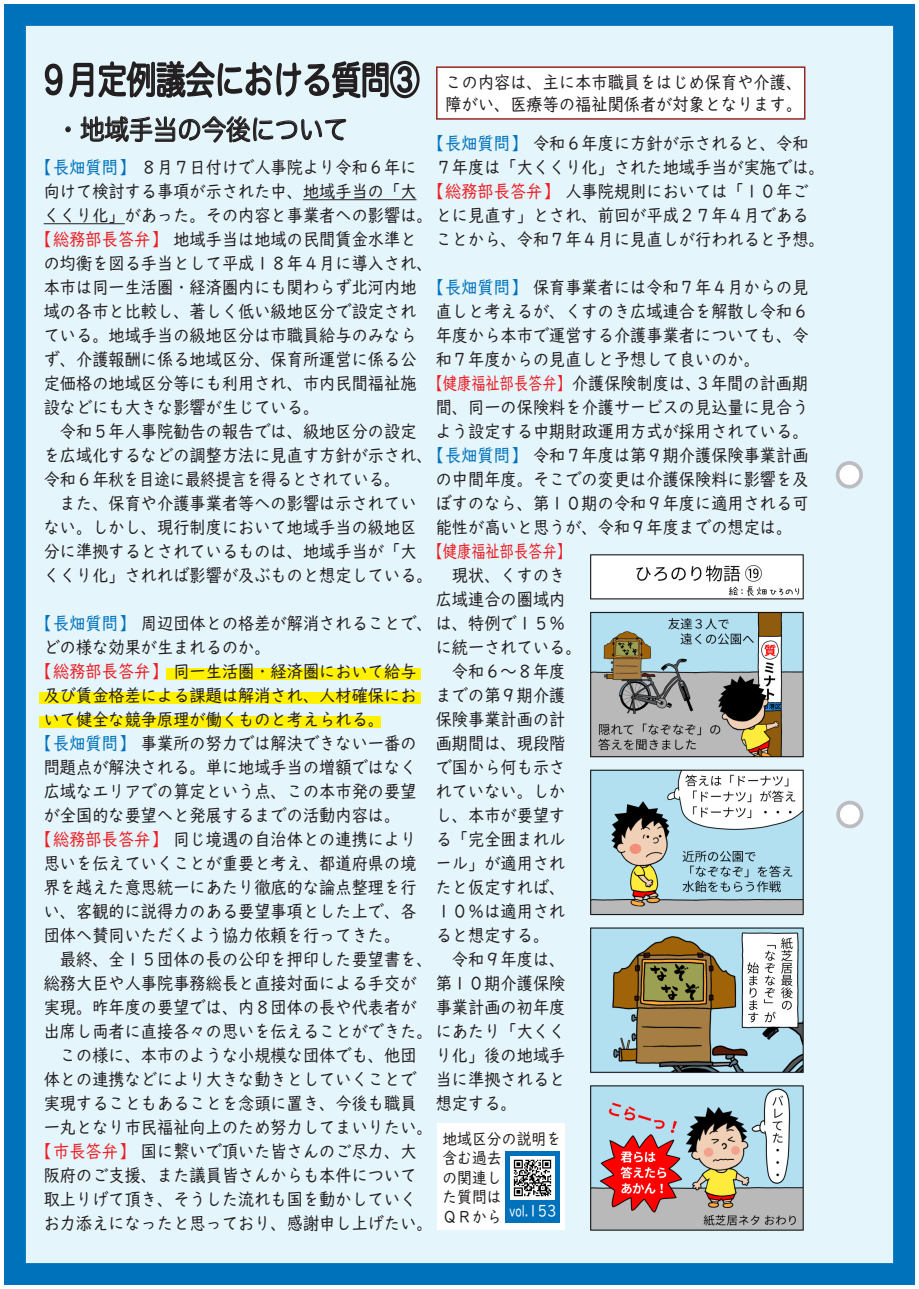
<style>
.page{position:relative;width:919px;height:1289px;background:#fff}
.page>*{position:absolute;margin:0;border:0;box-sizing:border-box;transform-origin:0 0}
.t1{font:37.5px "Hira Maru Pro N W4";color:#231f20;scale:.78 1}
.t2{font:27px "Hira Maru Pro W4";color:#231f20;scale:.9 1}
.t3{font:18px/24px "UD Digi Kyokasho Pro";color:#231f20;scale:.9 1}
.t4{font:18px "UD Digi Kyokasho Pro";color:#ee1d23;scale:.79 1}
.t5{font:16.5px/19.5px "UD Digi Kyokasho Pro";color:#231f20;scale:.9 1}
.t6{font:16.5px "UD Digi Kyokasho Pro";color:#fff;scale:.66 1}
.s1{color:#0072bc}
.s2{color:#ee1d23}
.s3{font-family:"Koz Go Pr 6 N"}
</style>
<div class="page">
<div style="left:4px;top:4px;width:910px;height:1280px;background:#0072bc"></div>
<div style="left:19px;top:19px;width:880px;height:1250px;background:#e5f5fc"></div>
<div style="left:12px;top:12px;width:894px;height:1264px;border:14px solid #0072bc"></div>
<svg style="left:835px;top:461px;width:27px;height:27px"></svg>
<div style="left:839px;top:465px;width:20px;height:20px;background:#fff;border-radius:50%"></div>
<svg style="left:836px;top:800px;width:27px;height:28px"></svg>
<div style="left:839px;top:804px;width:20px;height:20px;background:#fff;border-radius:50%"></div>
<div style="left:166px;top:668px;width:255px;height:11px;background:#fff101"></div>
<div style="left:40px;top:691px;width:381px;height:12px;background:#fff101"></div>
<div style="left:40px;top:715px;width:341px;height:12px;background:#fff101"></div>
<div style="left:437px;top:1123px;width:127px;height:107px;background:#fff"></div>
<hr style="left:303px;top:199px;width:113px;height:1px;background:#231f20">
<hr style="left:44px;top:223px;width:81px;height:1px;background:#231f20">
<div style="left:436px;top:66px;width:369px;height:54px;background:#fff;border:2px solid #942723"></div>
<img style="left:590px;top:555px;width:213px;height:675px">
<svg style="left:44px;top:60px;width:376px;height:83px"></svg>
<div style="left:505px;top:1150px;width:55px;height:72px;background:#0072bc"></div>
<img style="left:511px;top:1156px;width:43px;height:43px">
<h1 class="t1" style="left:39px;top:47px;width:489px">９月定例議会における質問③</h1>
<h2 class="t2" style="left:56px;top:106px;width:326px">・地域手当の今後について</h2>
<p class="t3" style="left:445px;top:70px;width:398px;line-height:22.5px">この内容は、主に本市職員をはじめ保育や介護、障がい、医療等の福祉関係者が対象となります。</p>
<p class="t3" style="left:427px;top:130px;width:424px"><span class="s1">【長畑質問】</span>令和６年度に方針が示されると、令和</p>
<p class="t3" style="left:436px;top:154px;width:434px">７年度は「大くくり化」された地域手当が実施では。</p>
<p class="t3" style="left:427px;top:178px;width:424px"><span class="s2">【総務部長答弁】</span>人事院規則においては「１０年ご</p>
<p class="t3" style="left:436px;top:226px;width:433px">ことから、令和７年４月に見直しが行われると予想。</p>
<p class="t3" style="left:427px;top:274px;width:425px"><span class="s1">【長畑質問】</span>保育事業者には令和７年４月からの見</p>
<p class="t3" style="left:436px;top:298px;width:416px">直しと考えるが、くすのき広域連合を解散し令和６</p>
<p class="t3" style="left:436px;top:322px;width:416px">年度から本市で運営する介護事業者についても、令</p>
<p class="t3" style="left:436px;top:346px;width:362px">和７年度からの見直しと予想して良いのか。</p>
<p class="t3" style="left:428px;top:370px;width:423px"><span class="s2">【健康福祉部長答弁】</span>介護保険制度は、３年間の計画期</p>
<p class="t3" style="left:436px;top:394px;width:415px">間、同一の保険料を介護サービスの見込量に見合う</p>
<p class="t3" style="left:436px;top:418px;width:415px">よう設定する中期財政運用方式が採用されている。</p>
<p class="t3" style="left:427px;top:442px;width:424px"><span class="s1">【長畑質問】</span>令和７年度は第９期介護保険事業計画</p>
<p class="t3" style="left:436px;top:466px;width:416px">の中間年度。そこでの変更は介護保険料に影響を及</p>
<p class="t3" style="left:436px;top:490px;width:416px">ぼすのなら、第１０期の令和９年度に適用される可</p>
<p class="t3" style="left:436px;top:514px;width:397px">能性が高いと思うが、令和９年度までの想定は。</p>
<p class="t4" style="left:428px;top:536px;width:181px">【健康福祉部長答弁】</p>
<p class="t3" style="left:436px;top:586px;width:145px">広域連合の圏域内</p>
<p class="t3" style="left:436px;top:634px;width:164px">に統一されている。　令和６<span class="s3">～</span>８年度までの第９期介護保険事業計画の計画期間は、現段階で国から何も示されていない。しかし、本市が要望する「完全囲まれルール」が適用されたと仮定すれば、<br>１０％は適用されると想定する。</p>
<p class="t3" style="left:436px;top:970px;width:145px">第１０期介護保険事業計画の初年度</p>
<p class="t3" style="left:436px;top:1042px;width:145px;text-align:justify">り化」後の地域手当に準拠されると想定する。</p>
<p class="t3" style="left:36px;top:154px;width:424px"><span class="s1">【長畑質問】</span>８月７日付けで人事院より令和６年に</p>
<p class="t3" style="left:44px;top:178px;width:415px">向けて検討する事項が示された中、地域手当の「大</p>
<p class="t3" style="left:44px;top:202px;width:851px">くくり化」があった。その内容と事業者への影響は。とに見直す」とされ、前回が平成２７年４月である</p>
<p class="t3" style="left:36px;top:226px;width:424px"><span class="s2">【総務部長答弁】</span>地域手当は地域の民間賃金水準と</p>
<p class="t3" style="left:44px;top:250px;width:434px">の均衡を図る手当として平成１８年４月に導入され、</p>
<p class="t3" style="left:44px;top:274px;width:416px">本市は同一生活圏・経済圏内にも関わらず北河内地</p>
<p class="t3" style="left:44px;top:298px;width:416px">域の各市と比較し、著しく低い級地区分で設定され</p>
<p class="t3" style="left:44px;top:322px;width:416px">ている。地域手当の級地区分は市職員給与のみなら</p>
<p class="t3" style="left:44px;top:346px;width:416px">ず、介護報酬に係る地域区分、保育所運営に係る公</p>
<p class="t3" style="left:44px;top:370px;width:416px">定価格の地域区分等にも利用され、市内民間福祉施</p>
<p class="t3" style="left:44px;top:394px;width:308px">設などにも大きな影響が生じている。</p>
<p class="t3" style="left:44px;top:418px;width:416px">　令和５年人事院勧告の報告では、級地区分の設定</p>
<p class="t3" style="left:44px;top:442px;width:434px">を広域化するなどの調整方法に見直す方針が示され、</p>
<p class="t3" style="left:44px;top:466px;width:397px">令和６年秋を目途に最終提言を得るとされている。</p>
<p class="t3" style="left:44px;top:490px;width:415px">　また、保育や介護事業者等への影響は示されてい</p>
<p class="t3" style="left:44px;top:514px;width:415px">ない。しかし、現行制度において地域手当の級地区</p>
<p class="t3" style="left:44px;top:538px;width:415px">分に準拠するとされているものは、地域手当が「大</p>
<p class="t3" style="left:44px;top:562px;width:581px">くくり化」されれば影響が及ぶものと想定している。　現状、くすのき</p>
<p class="t3" style="left:36px;top:610px;width:590px"><span class="s1">【長畑質問】</span>周辺団体との格差が解消されることで、は、特例で１５％</p>
<p class="t3" style="left:44px;top:634px;width:253px">どの様な効果が生まれるのか。</p>
<p class="t3" style="left:36px;top:658px;width:424px"><span class="s2">【総務部長答弁】</span>同一生活圏・経済圏において給与</p>
<p class="t3" style="left:44px;top:682px;width:416px">及び賃金格差による課題は解消され、人材確保にお</p>
<p class="t3" style="left:44px;top:706px;width:380px">いて健全な競争原理が働くものと考えられる。</p>
<p class="t3" style="left:36px;top:730px;width:425px"><span class="s1">【長畑質問】</span>事業所の努力では解決できない一番の</p>
<p class="t3" style="left:44px;top:754px;width:415px">問題点が解決される。単に地域手当の増額ではなく</p>
<p class="t3" style="left:44px;top:778px;width:415px">広域なエリアでの算定という点、この本市発の要望</p>
<p class="t3" style="left:44px;top:802px;width:398px">が全国的な要望へと発展するまでの活動内容は。</p>
<p class="t3" style="left:36px;top:826px;width:424px"><span class="s2">【総務部長答弁】</span>同じ境遇の自治体との連携により</p>
<p class="t3" style="left:44px;top:850px;width:416px">思いを伝えていくことが重要と考え、都道府県の境</p>
<p class="t3" style="left:44px;top:874px;width:416px">界を越えた意思統一にあたり徹底的な論点整理を行</p>
<p class="t3" style="left:44px;top:898px;width:416px">い、客観的に説得力のある要望事項とした上で、各</p>
<p class="t3" style="left:44px;top:922px;width:398px">団体へ賛同いただくよう協力依頼を行ってきた。</p>
<p class="t3" style="left:44px;top:946px;width:581px">　最終、全１５団体の長の公印を押印した要望書を、　令和９年度は、</p>
<p class="t3" style="left:44px;top:970px;width:416px">総務大臣や人事院事務総長と直接対面による手交が</p>
<p class="t3" style="left:44px;top:994px;width:416px">実現。昨年度の要望では、内８団体の長や代表者が</p>
<p class="t3" style="left:44px;top:1018px;width:581px">出席し両者に直接各々の思いを伝えることができた。にあたり「大くく</p>
<p class="t3" style="left:44px;top:1042px;width:416px">　この様に、本市のような小規模な団体でも、他団</p>
<p class="t3" style="left:44px;top:1066px;width:416px">体との連携などにより大きな動きとしていくことで</p>
<p class="t3" style="left:44px;top:1090px;width:416px">実現することもあることを念頭に置き、今後も職員</p>
<p class="t3" style="left:44px;top:1114px;width:434px">一丸となり市民福祉向上のため努力してまいりたい。</p>
<p class="t3" style="left:36px;top:1138px;width:425px"><span class="s2">【市長答弁】</span>国に繋いで頂いた皆さんのご尽力、大</p>
<p class="t3" style="left:44px;top:1162px;width:415px">阪府のご支援、また議員皆さんからも本件について</p>
<p class="t3" style="left:44px;top:1186px;width:415px">取上りげて頂き、そうした流れも国を動かしていく</p>
<p class="t3" style="left:44px;top:1210px;width:434px">お力添えになったと思っており、感謝申し上げたい。</p>
<p class="t5" style="left:442px;top:1127px;width:133px">地域区分の説明を含む過去<br>の関連し<br>た質問は<br>ＱＲから</p>
<p class="t6" style="left:509px;top:1197px;width:72px">vol.153</p>
</div>
